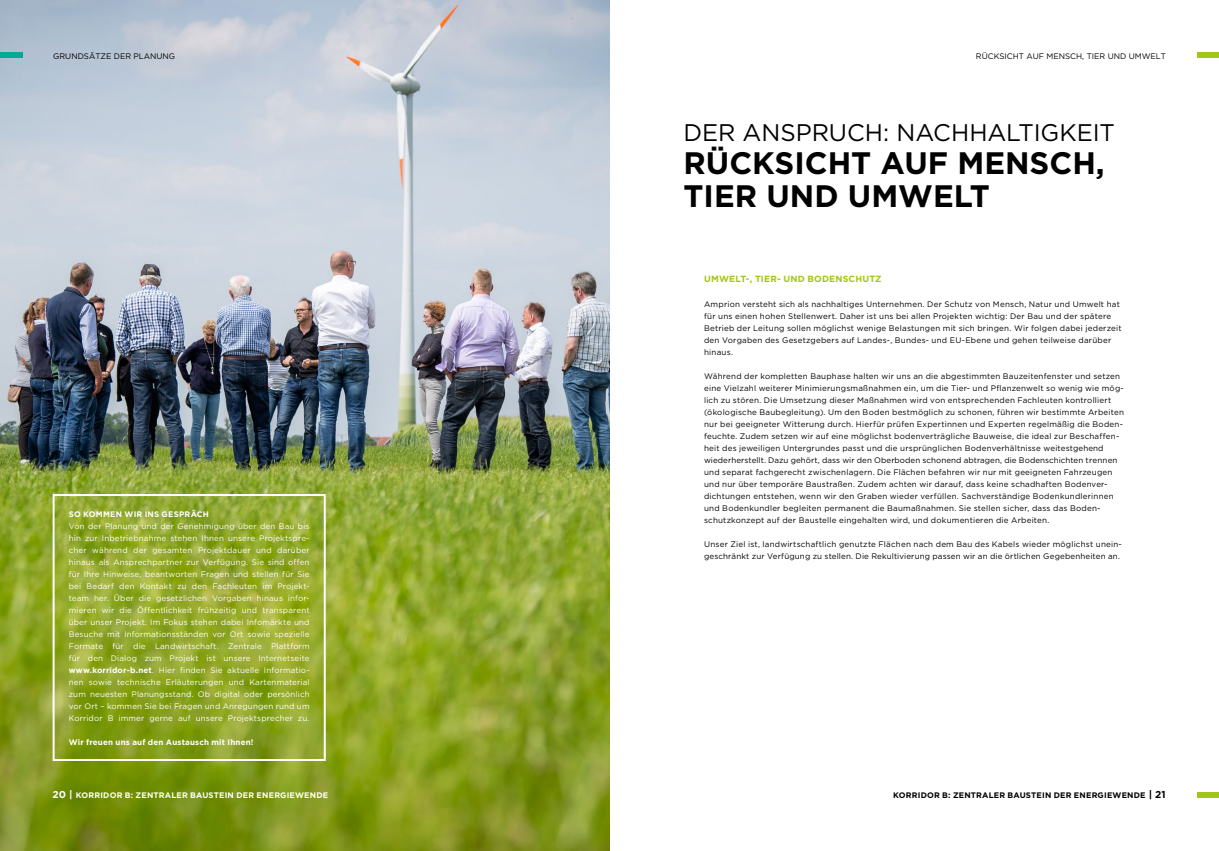
<style>
.page{position:relative;width:1219px;height:851px;background:#fff}
.page>*{position:absolute;margin:0;border:0;box-sizing:border-box;transform-origin:0 0}
.t1{font:700 31px/33px "Gotham";color:#000}
.t2{font:24px "Gotham";letter-spacing:-.005em;color:#000}
.t3{font:700 9px "Gotham";letter-spacing:.02em;color:#a2c617}
.t4{font:8px/12px "Gotham";letter-spacing:.025em;color:#000}
.t5{font:8px/12px "Gotham";letter-spacing:.015em;color:#fff;text-align:justify}
.t6{font:700 8px "Gotham";letter-spacing:.025em;color:#fff}
.t7{font:8px "Gotham";color:#000}
.t8{font:700 8px "Gotham";letter-spacing:.025em;color:#000}
.s1{font-weight:700}
.s2{font-size:10px}
</style>
<div class="page">
<img style="left:0;top:0;width:609px;height:850px">
<div style="left:0;top:53px;width:22px;height:5px;background:#00ab96"></div>
<div style="left:1197px;top:53px;width:22px;height:5px;background:#a2c617"></div>
<div style="left:1197px;top:791px;width:22px;height:6px;background:#a2c617"></div>
<div style="left:53px;top:494px;width:273px;height:266px;border:2px solid #fff"></div>
<p class="t7" style="left:53px;top:51px;width:123px">GRUNDSÄTZE DER PLANUNG</p>
<p class="t6" style="left:69px;top:508px;width:142px">SO KOMMEN WIR INS GESPRÄCH</p>
<p class="t5" style="left:69px;top:519px;width:242px">Von der Planung und der Genehmigung über den Bau bis hin zur Inbetriebnahme stehen Ihnen unsere Projektspre&shy;cher während der gesamten Projektdauer und darüber hinaus als Ansprechpartner zur Verfügung. Sie sind offen für Ihre Hinweise, beantworten Fragen und stellen für Sie bei Bedarf den Kontakt zu den Fachleuten im Projekt&shy;team her. Über die gesetzlichen Vorgaben hinaus infor&shy;mieren wir die Öffentlichkeit frühzeitig und transparent über unser Projekt. Im Fokus stehen dabei Infomärkte und Besuche mit Informationsständen vor Ort sowie spezielle Formate für die Landwirtschaft. Zentrale Plattform für den Dialog zum Projekt ist unsere Internetseite <span class="s1">www.korridor-b.net</span>. Hier finden Sie aktuelle Informatio&shy;nen sowie technische Erläuterungen und Kartenmaterial zum neuesten Planungsstand. Ob digital oder persönlich vor Ort – kommen Sie bei Fragen und Anregungen rund um Korridor B immer gerne auf unsere Projektsprecher zu.</p>
<p class="t6" style="left:69px;top:736px;width:186px">Wir freuen uns auf den Austausch mit Ihnen!</p>
<p class="t6" style="left:53px;top:790px;width:277px"><span class="s2">20 |</span> KORRIDOR B: ZENTRALER BAUSTEIN DER ENERGIEWENDE</p>
<p class="t7" style="left:976px;top:51px;width:192px">RÜCKSICHT AUF MENSCH, TIER UND UMWELT</p>
<h2 class="t2" style="left:683px;top:117px;width:433px">DER ANSPRUCH: NACHHALTIGKEIT</h2>
<h1 class="t1" style="left:683px;top:146px;width:423px">RÜCKSICHT AUF MENSCH,<br>TIER UND UMWELT</h1>
<p class="t3" style="left:704px;top:273px;width:179px">UMWELT-, TIER- UND BODENSCHUTZ</p>
<p class="t4" style="left:704px;top:297px;width:419px">Amprion versteht sich als nachhaltiges Unternehmen. Der Schutz von Mensch, Natur und Umwelt hat für uns einen hohen Stellenwert. Daher ist uns bei allen Projekten wichtig: Der Bau und der spätere Betrieb der Leitung sollen möglichst wenige Belastungen mit sich bringen. Wir folgen dabei jederzeit den Vorgaben des Gesetzgebers auf Landes-, Bundes- und EU-Ebene und gehen teilweise darüber hinaus.</p>
<p class="t4" style="left:704px;top:369px;width:421px">Während der kompletten Bauphase halten wir uns an die abgestimmten Bauzeitenfenster und setzen eine Vielzahl weiterer Minimierungsmaßnahmen ein, um die Tier- und Pflanzenwelt so wenig wie mög&shy;lich zu stören. Die Umsetzung dieser Maßnahmen wird von entsprechenden Fachleuten kontrolliert (ökologische Baubegleitung). Um den Boden bestmöglich zu schonen, führen wir bestimmte Arbeiten nur bei geeigneter Witterung durch. Hierfür prüfen Expertinnen und Experten regelmäßig die Boden&shy;feuchte. Zudem setzen wir auf eine möglichst bodenverträgliche Bauweise, die ideal zur Beschaffen&shy;heit des jeweiligen Untergrundes passt und die ursprünglichen Bodenverhältnisse weitestgehend wiederherstellt. Dazu gehört, dass wir den Oberboden schonend abtragen, die Bodenschichten trennen und separat fachgerecht zwischenlagern. Die Flächen befahren wir nur mit geeigneten Fahrzeugen und nur über temporäre Baustraßen. Zudem achten wir darauf, dass keine schadhaften Bodenver&shy;dichtungen entstehen, wenn wir den Graben wieder verfüllen. Sachverständige Bodenkundlerinnen und Bodenkundler begleiten permanent die Baumaßnahmen. Sie stellen sicher, dass das Boden&shy;schutzkonzept auf der Baustelle eingehalten wird, und dokumentieren die Arbeiten.</p>
<p class="t4" style="left:704px;top:537px;width:419px">Unser Ziel ist, landwirtschaftlich genutzte Flächen nach dem Bau des Kabels wieder möglichst unein&shy;geschränkt zur Verfügung zu stellen. Die Rekultivierung passen wir an die örtlichen Gegebenheiten an.</p>
<p class="t8" style="left:893px;top:789px;width:274px">KORRIDOR B: ZENTRALER BAUSTEIN DER ENERGIEWENDE <span class="s2">| 21</span></p>
</div>
